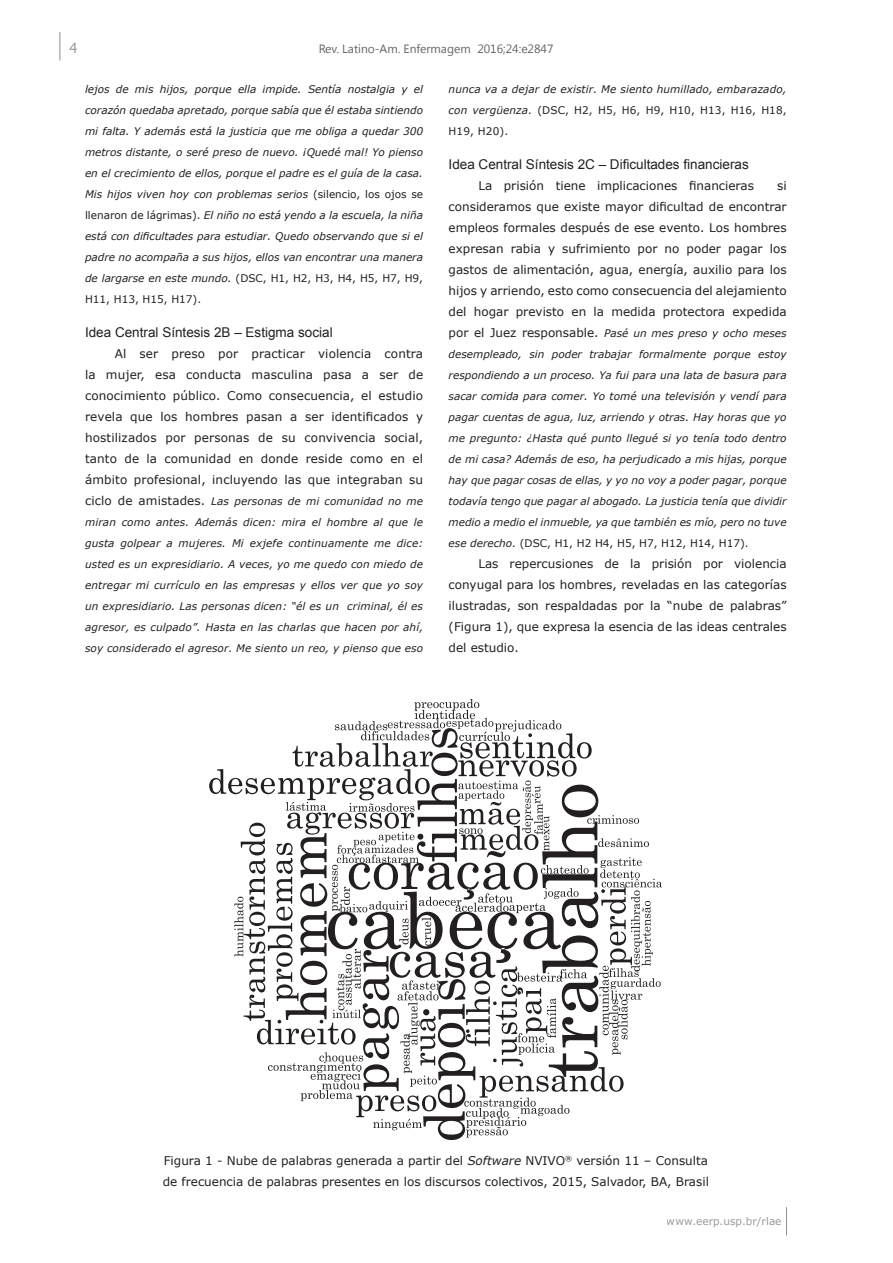
<style>
.page{position:relative;width:893px;height:1263px;background:#fff}
.page>*{position:absolute;margin:0;border:0;box-sizing:border-box;transform-origin:0 0}
.Subsubseção{font:13.5px "Arial";color:#231f20}
.t1{font:13.5px "Geneva";color:#6c6d70}
.Texto{font:12px/21px "Verdana";color:#231f20;text-align:justify}
.Título_de_tabela_e_f{font:12px/21px "Verdana";color:#231f20}
.t2{font:12px "Segoe UI";color:#231f20}
.Texto-2{font:italic 10.5px/21px "Verdana";color:#231f20;text-align:justify}
.t3{font:10.5px "Verdana";color:#6c6d70}
.s1{font-style:normal}
.s2{font-style:normal;font-size:12px}
.s3{font-style:italic}
</style>
<div class="page">
<svg style="left:786px;top:1207px;width:1px;height:28px"></svg>
<svg style="left:60px;top:32px;width:1px;height:29px"></svg>
<svg style="left:209px;top:699px;width:453px;height:441px"></svg>
<p class="t1" style="left:68px;top:40px;width:11px">4</p>
<p class="t2" style="left:318px;top:41px;width:237px">Rev. Latino-Am. Enfermagem 2016;24:e2847</p>
<p class="Texto-2" style="left:85px;top:78px;width:340px">lejos de mis hijos, porque ella impide. Sentía nostalgia y el corazón quedaba apretado, porque sabía que él estaba sintiendo mi falta. Y además está la justicia que me obliga a quedar 300 metros distante, o seré preso de nuevo. ¡Quedé mal! Yo pienso en el crecimiento de ellos, porque el padre es el guía de la casa.<br>Mis hijos viven hoy con problemas serios <span class="s1">(silencio, los ojos se llenaron de lágrimas).</span> El niño no está yendo a la escuela, la niña está con dificultades para estudiar. Quedo observando que si el padre no acompaña a sus hijos, ellos van encontrar una manera de largarse en este mundo. <span class="s1">(DSC, H1, H2, H3, H4, H5, H7, H9, H11, H13, H15, H17).</span></p>
<p class="Subsubseção" style="left:85px;top:323px;width:249px">Idea Central Síntesis 2B – Estigma social</p>
<p class="Texto" style="left:85px;top:343px;width:340px;text-indent:30px">Al ser preso por practicar violencia contra la mujer, esa conducta masculina pasa a ser de conocimiento público. Como consecuencia, el estudio revela que los hombres pasan a ser identificados y hostilizados por personas de su convivencia social, tanto de la comunidad en donde reside como en el ámbito profesional, incluyendo las que integraban su</p>
<p class="Texto-2" style="left:85px;top:490px;width:340px"><span class="s2">ciclo de amistades.</span> Las personas de mi comunidad no me miran como antes. Además dicen: mira el hombre al que le gusta golpear a mujeres. Mi exjefe continuamente me dice: usted es un expresidiario. A veces, yo me quedo con miedo de entregar mi currículo en las empresas y ellos ver que yo soy un expresidiario. Las personas dicen: “él es un criminal, él es agresor, es culpado”. Hasta en las charlas que hacen por ahí, soy considerado el agresor. Me siento un reo, y pienso que eso</p>
<p class="Texto-2" style="left:449px;top:78px;width:340px">nunca va a dejar de existir. Me siento humillado, embarazado, con vergüenza. <span class="s1">(DSC, H2, H5, H6, H9, H10, H13, H16, H18, H19, H20).</span></p>
<p class="Subsubseção" style="left:449px;top:155px;width:302px">Idea Central Síntesis 2C – Dificultades financieras</p>
<p class="Texto" style="left:478px;top:175px;width:277px">La prisión tiene implicaciones financieras</p>
<p class="Texto" style="left:449px;top:175px;width:340px;text-indent:328px">si consideramos que existe mayor dificultad de encontrar empleos formales después de ese evento. Los hombres expresan rabia y sufrimiento por no poder pagar los gastos de alimentación, agua, energía, auxilio para los hijos y arriendo, esto como consecuencia del alejamiento del hogar previsto en la medida protectora expedida</p>
<p class="Texto-2" style="left:449px;top:322px;width:340px"><span class="s2">por el Juez responsable.</span> Pasé un mes preso y ocho meses desempleado, sin poder trabajar formalmente porque estoy respondiendo a un proceso. Ya fui para una lata de basura para sacar comida para comer. Yo tomé una televisión y vendí para pagar cuentas de agua, luz, arriendo y otras. Hay horas que yo me pregunto: ¿Hasta qué punto llegué si yo tenía todo dentro de mi casa? Además de eso, ha perjudicado a mis hijas, porque hay que pagar cosas de ellas, y yo no voy a poder pagar, porque todavía tengo que pagar al abogado. La justicia tenía que dividir medio a medio el inmueble, ya que también es mío, pero no tuve ese derecho. <span class="s1">(DSC, H1, H2 H4, H5, H7, H12, H14, H17).</span></p>
<p class="Texto" style="left:449px;top:553px;width:340px;text-indent:30px">Las repercusiones de la prisión por violencia conyugal para los hombres, reveladas en las categorías ilustradas, son respaldadas por la “nube de palabras” (Figura 1), que expresa la esencia de las ideas centrales del estudio.</p>
<p class="Título_de_tabela_e_f" style="left:163px;top:1150px;width:548px">Figura 1 - Nube de palabras generada a partir del <span class="s3">Software</span> NVIVO<sup>®</sup> versión 11 – Consulta de frecuencia de palabras presentes en los discursos colectivos, 2015, Salvador, BA, Brasil</p>
<p class="t3" style="left:667px;top:1215px;width:116px">www.eerp.usp.br/rlae</p>
</div>
